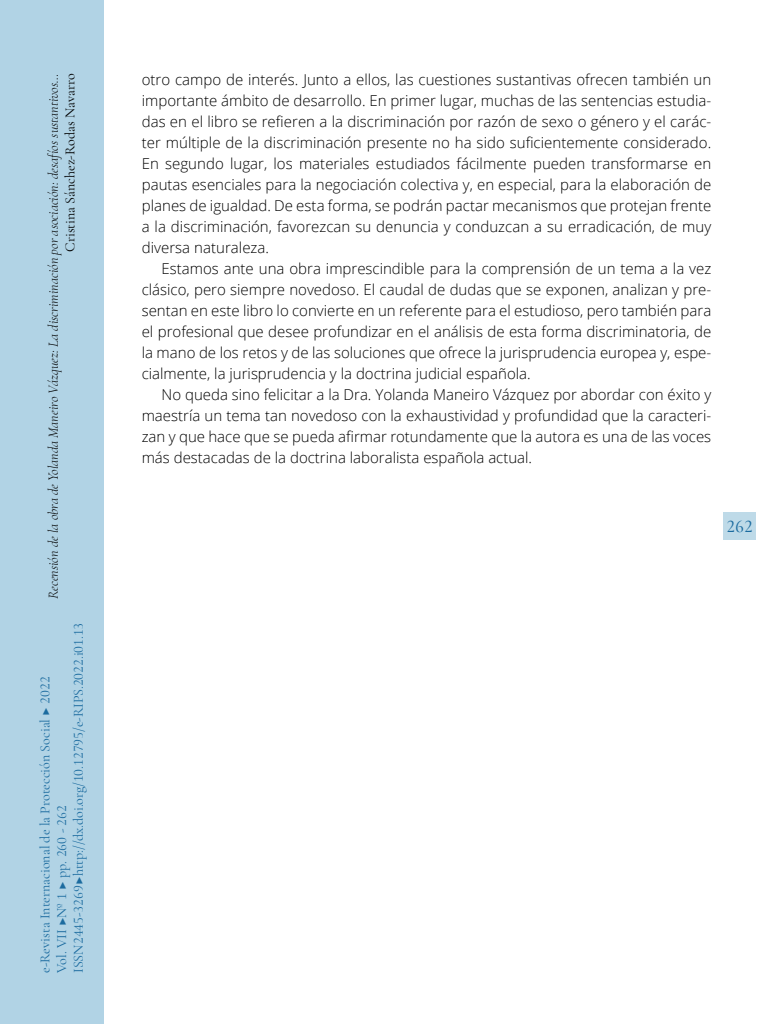
<style>
.page{position:relative;width:768px;height:1024px;background:#fff}
.page>*{position:absolute;margin:0;border:0;box-sizing:border-box;transform-origin:0 0}
.t1{font:500 18px "Cormorant Garamond";color:#1b6b9f}
._00_bsc{font:300 15px/21px "Open Sans";color:#000;text-align:justify}
.t2{font:14px/16.8px "Cormorant Garamond";color:#1b6b9f}
.t3{font:italic 300 14px "Cormorant Garamond";color:#000}
.t4{font:14px "Cormorant Garamond";color:#000}
</style>
<div class="page">
<div style="left:0;top:0;width:103px;height:1024px;background:#b1d3e5"></div>
<div style="left:724px;top:512px;width:32px;height:28px;background:#bedae8"></div>
<p class="t3" style="left:45px;top:599px;width:527px;rotate:-90deg">Recensión de la obra de Yolanda Maneiro Vázquez: La discriminación por asociación: desafíos sustantivos…</p>
<p class="t4" style="left:62px;top:252px;width:180px;rotate:-90deg">Cristina Sánchez-Rodas Navarro</p>
<p class="t2" style="left:36px;top:973px;width:352px;rotate:-90deg">e-Revista Internacional de la Protección Social ▶ 2022<br>Vol. VII ▶Nº 1 ▶ pp. 260 - 262<br>ISSN 2445-3269 ▶ http://dx.doi.org/10.12795/e-RIPS.2022.i01.13</p>
<p class="_00_bsc" style="left:142px;top:69px;width:571px">otro campo de interés. Junto a ellos, las cuestiones sustantivas ofrecen también un importante ámbito de desarrollo. En primer lugar, muchas de las sentencias estudia&shy;das en el libro se refieren a la discriminación por razón de sexo o género y el carác&shy;ter múltiple de la discriminación presente no ha sido suficientemente considerado.<br>En segundo lugar, los materiales estudiados fácilmente pueden transformarse en pautas esenciales para la negociación colectiva y, en especial, para la elaboración de planes de igualdad. De esta forma, se podrán pactar mecanismos que protejan frente a la discriminación, favorezcan su denuncia y conduzcan a su erradicación, de muy diversa naturaleza.</p>
<p class="_00_bsc" style="left:142px;top:258px;width:571px;text-indent:20px">Estamos ante una obra imprescindible para la comprensión de un tema a la vez clásico, pero siempre novedoso. El caudal de dudas que se exponen, analizan y pre&shy;sentan en este libro lo convierte en un referente para el estudioso, pero también para el profesional que desee profundizar en el análisis de esta forma discriminatoria, de la mano de los retos y de las soluciones que ofrece la jurisprudencia europea y, espe&shy;cialmente, la jurisprudencia y la doctrina judicial española.</p>
<p class="_00_bsc" style="left:142px;top:384px;width:571px;text-indent:20px">No queda sino felicitar a la Dra. Yolanda Maneiro Vázquez por abordar con éxito y maestría un tema tan novedoso con la exhaustividad y profundidad que la caracteri&shy;zan y que hace que se pueda afirmar rotundamente que la autora es una de las voces más destacadas de la doctrina laboralista española actual.</p>
<p class="t1" style="left:726px;top:515px;width:28px">262</p>
</div>
